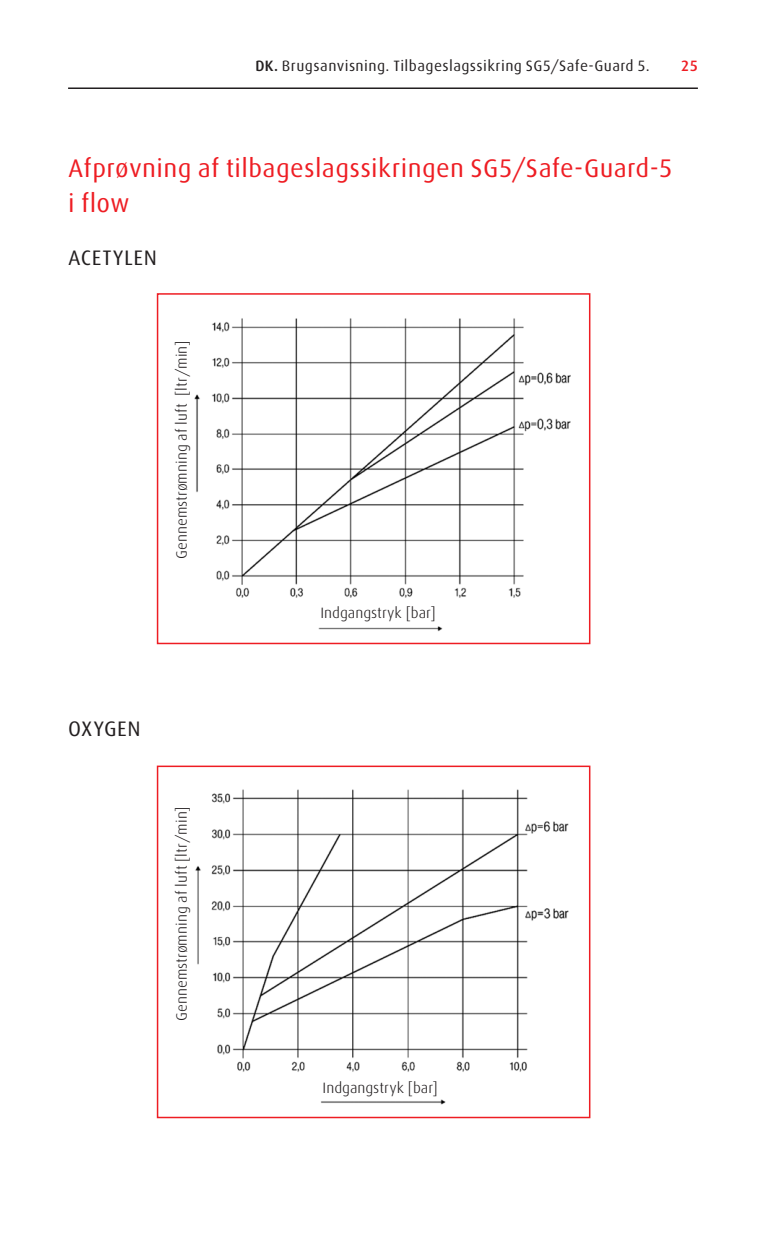
<style>
.page{position:relative;width:766px;height:1234px;background:#fff}
.page>*{position:absolute;margin:0;border:0;box-sizing:border-box;transform-origin:0 0}
.Copy_Headline_8_5_9{font:25.5px/35.7px "Linde Dax Global";letter-spacing:.01em;color:#ee1d23}
.Copy_Subline_7_9_8{font:21px "Linde Dax Global";letter-spacing:.025em;color:#231f20}
.Diagram_Centered_5_7{font:300 15px "Linde Dax Global";color:#231f20}
.t1{font:15px "Linde Dax Global";letter-spacing:.025em;color:#231f20}
.t2{font:500 15px "Linde Dax Global";color:#ee1d23}
.s1{font-weight:500}
</style>
<div class="page">
<hr style="left:68px;top:87px;width:629px;height:2px;background:#231f20">
<img style="left:194px;top:318px;width:377px;height:314px">
<div style="left:157px;top:293px;width:433px;height:351px;border:2px solid #ee1d23"></div>
<img style="left:195px;top:789px;width:374px;height:316px">
<div style="left:157px;top:765px;width:433px;height:352px;border:2px solid #ee1d23"></div>
<p class="t1" style="left:255px;top:57px;width:396px"><span class="s1">DK.</span> Brugsanvisning. Tilbageslagssikring SG5/Safe-Guard 5.</p>
<p class="t2" style="left:681px;top:57px;width:18px">25</p>
<p class="Copy_Headline_8_5_9" style="left:68px;top:150px;width:606px">Afprøvning af tilbageslagssikringen SG5/Safe-Guard-5 i flow</p>
<p class="Copy_Subline_7_9_8" style="left:68px;top:245px;width:90px">ACETYLEN</p>
<p class="Diagram_Centered_5_7" style="left:173px;top:559px;width:220px;rotate:-90deg">Gennemstrømning af luft [ltr/min]</p>
<p class="Copy_Subline_7_9_8" style="left:68px;top:715px;width:74px">OXYGEN</p>
<p class="Diagram_Centered_5_7" style="left:173px;top:1020px;width:216px;rotate:-90deg">Gennemstrømning af luft [ltr/min]</p>
<p class="Diagram_Centered_5_7" style="left:320px;top:604px;width:117px">Indgangstryk [bar]</p>
<p class="Diagram_Centered_5_7" style="left:322px;top:1078px;width:117px">Indgangstryk [bar]</p>
</div>
